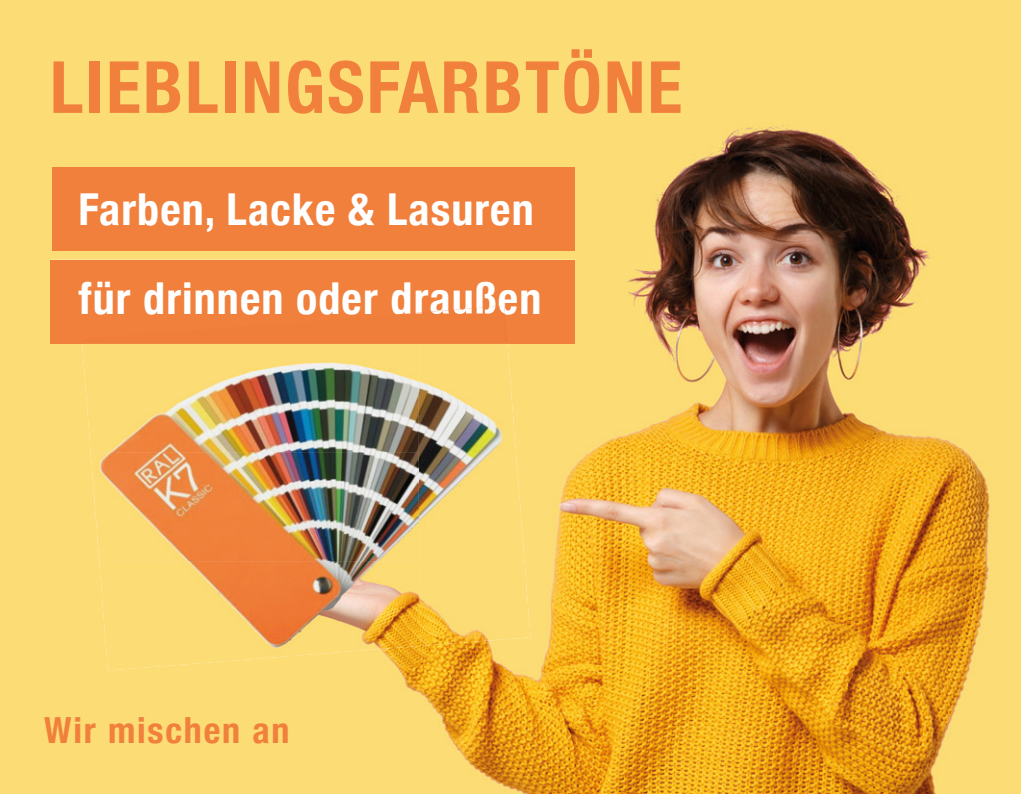
<style>
.page{position:relative;width:1021px;height:794px;background:#fff}
.page>*{position:absolute;margin:0;border:0;box-sizing:border-box;transform-origin:0 0}
.t1{font:700 condensed 72px "Helvetica Neue";letter-spacing:.03em;color:#f0803c}
.t2{font:700 condensed 44px/88px "Helvetica Neue";letter-spacing:.025em;color:#fff}
.t3{font:700 condensed 36px "Helvetica Neue";letter-spacing:.05em;color:#f0803c}
</style>
<div class="page">
<img style="left:0;top:0;width:1020px;height:794px">
<div style="left:52px;top:167px;width:522px;height:84px;background:#f0803c"></div>
<div style="left:50px;top:260px;width:524px;height:84px;background:#f0803c"></div>
<img style="left:82px;top:344px;width:336px;height:109px">
<img style="left:418px;top:344px;width:112px;height:302px">
<img style="left:91px;top:452px;width:328px;height:110px">
<img style="left:99px;top:561px;width:320px;height:109px">
<img style="left:405px;top:306px;width:100px;height:8px">
<h1 class="t1" style="left:50px;top:27px;width:633px">LIEBLINGSFARBTÖNE</h1>
<p class="t2" style="left:79px;top:163px;width:464px">Farben, Lacke &amp; Lasuren für drinnen oder draußen</p>
<p class="t3" style="left:44px;top:700px;width:247px">Wir mischen an</p>
</div>
